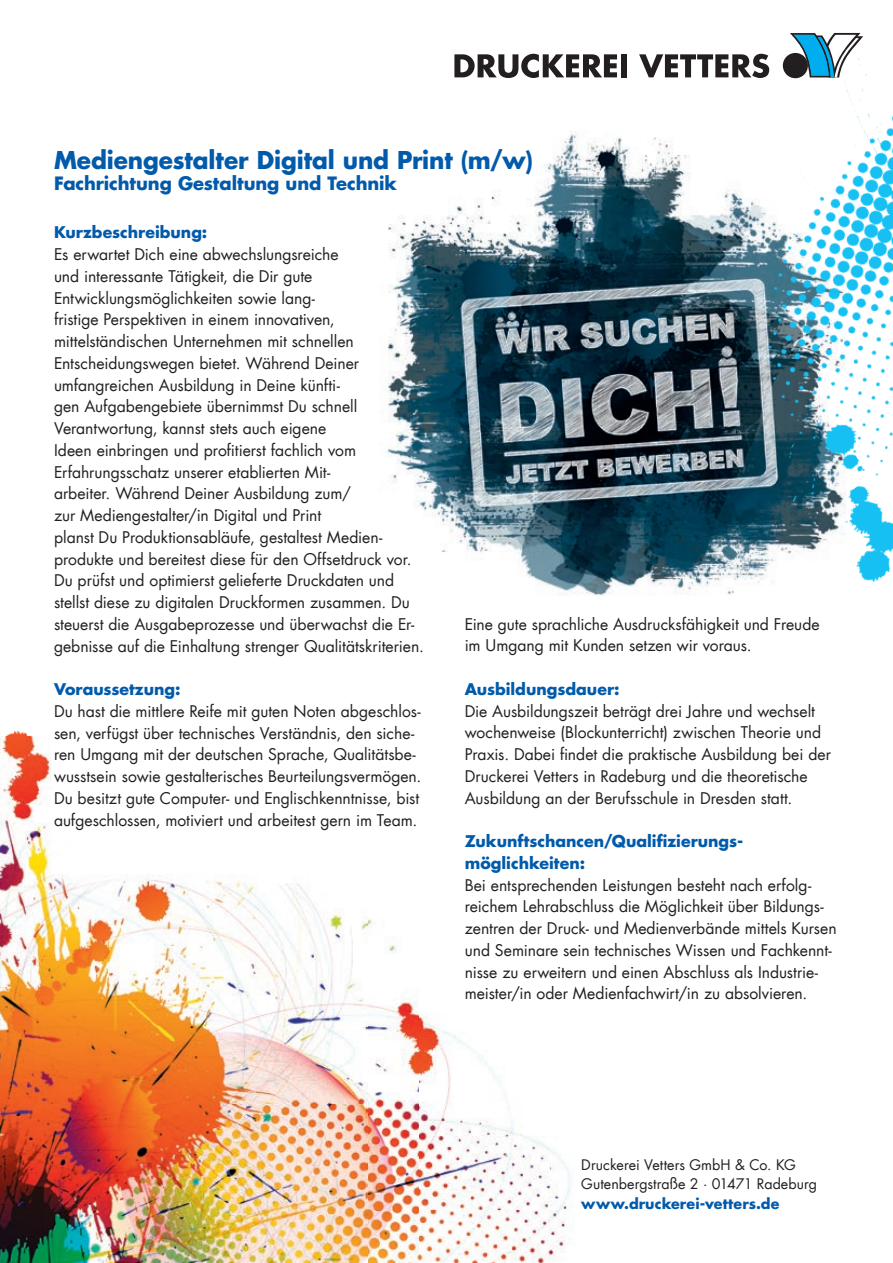
<style>
.page{position:relative;width:893px;height:1263px;background:#fff}
.page>*{position:absolute;margin:0;border:0;box-sizing:border-box;transform-origin:0 0}
.t1{font:700 24px "Futura Com";letter-spacing:-.005em;color:#015aaa}
.t2{font:700 18px "Futura Com";letter-spacing:-.005em;color:#015aaa}
.t3{font:15.75px/21.8px "Futura Com";color:#231f20}
.t4{font:700 15.75px/21.8px "Futura Com";color:#015aaa}
.t5{font:14.25px/19.5px "Futura Com";letter-spacing:.005em;color:#231f20}
.t6{font:700 14.25px "Futura Com";letter-spacing:.01em;color:#015aaa}
</style>
<div class="page">
<img style="left:0;top:730px;width:367px;height:533px">
<img style="left:367px;top:919px;width:53px;height:344px">
<img style="left:420px;top:1016px;width:151px;height:247px">
<svg style="left:454px;top:54px;width:163px;height:24px"></svg>
<div style="left:621px;top:54px;width:6px;height:23px;background:#231f20"></div>
<svg style="left:639px;top:54px;width:59px;height:24px"></svg>
<svg style="left:790px;top:33px;width:73px;height:14px"></svg>
<img style="left:383px;top:131px;width:315px;height:465px">
<img style="left:698px;top:47px;width:195px;height:548px">
<img style="left:766px;top:395px;width:127px;height:198px">
<h1 class="t1" style="left:54px;top:141px;width:480px">Mediengestalter Digital und Print (m/w)</h1>
<p class="t2" style="left:54px;top:170px;width:344px">Fachrichtung Gestaltung und Technik</p>
<p class="t4" style="left:54px;top:221px;width:155px">Kurzbeschreibung:</p>
<p class="t3" style="left:54px;top:243px;width:371px">Es erwartet Dich eine abwechslungsreiche<br>und interessante Tätigkeit, die Dir gute Entwicklungsmöglichkeiten sowie lang-<br>fristige Perspektiven in einem innovativen, mittelständischen Unternehmen mit schnellen Entscheidungswegen bietet. Während Deiner umfangreichen Ausbildung in Deine künfti-<br>gen Aufgaben gebiete übernimmst Du schnell<br>Verant wortung, kannst stets auch eigene<br>Ideen einbringen und profitierst fachlich vom Erfahrungsschatz unserer etablierten Mit-<br>arbeiter. Während Deiner Ausbildung zum/<br>zur Mediengestalter/in Digital und Print<br>planst Du Produktionsabläufe, gestaltest Medien&shy;produkte und bereitest diese für den Offsetdruck vor.<br>Du prüfst und optimierst gelieferte Druckdaten und stellst diese zu digitalen Druckformen zusammen. Du steuerst die Ausgabeprozesse und überwachst die Er&shy;gebnisse auf die Einhaltung strenger Qualitätskriterien.</p>
<p class="t4" style="left:54px;top:678px;width:128px">Voraussetzung:</p>
<p class="t3" style="left:54px;top:700px;width:369px">Du hast die mittlere Reife mit guten Noten abgeschlos&shy;sen, verfügst über technisches Verständnis, den siche&shy;ren Umgang mit der deutschen Sprache, Qualitätsbe&shy;wusstsein sowie gestalterisches Beurteilungsvermögen.<br>Du besitzt gute Computer- und Englischkenntnisse, bist aufgeschlossen, motiviert und arbeitest gern im Team.</p>
<p class="t3" style="left:465px;top:613px;width:356px">Eine gute sprachliche Ausdrucksfähigkeit und Freude im Umgang mit Kunden setzen wir voraus.</p>
<p class="t4" style="left:465px;top:678px;width:156px">Ausbildungsdauer:</p>
<p class="t3" style="left:465px;top:700px;width:368px">Die Ausbildungszeit beträgt drei Jahre und wechselt wochenweise (Blockunterricht) zwischen Theorie und Praxis. Dabei findet die praktische Ausbildung bei der Druckerei Vetters in Radeburg und die theoretische Ausbildung an der Berufsschule in Dresden statt.</p>
<p class="t4" style="left:465px;top:830px;width:280px">Zukunftschancen/Qualifizierungs&shy;möglichkeiten:</p>
<p class="t3" style="left:465px;top:874px;width:373px">Bei entsprechenden Leistungen besteht nach erfolg&shy;reichem Lehrabschluss die Möglichkeit über Bildungs&shy;zentren der Druck- und Medienverbände mittels Kursen und Seminare sein technisches Wissen und Fachkennt&shy;nisse zu erweitern und einen Abschluss als Industrie&shy;meister/in oder Medienfachwirt/in zu absolvieren.</p>
<p class="t5" style="left:581px;top:1155px;width:237px">Druckerei Vetters GmbH &amp; Co. KG<br>Gutenbergstraße 2 · 01471 Radeburg</p>
<p class="t6" style="left:581px;top:1192px;width:200px">www.druckerei-vetters.de</p>
</div>
